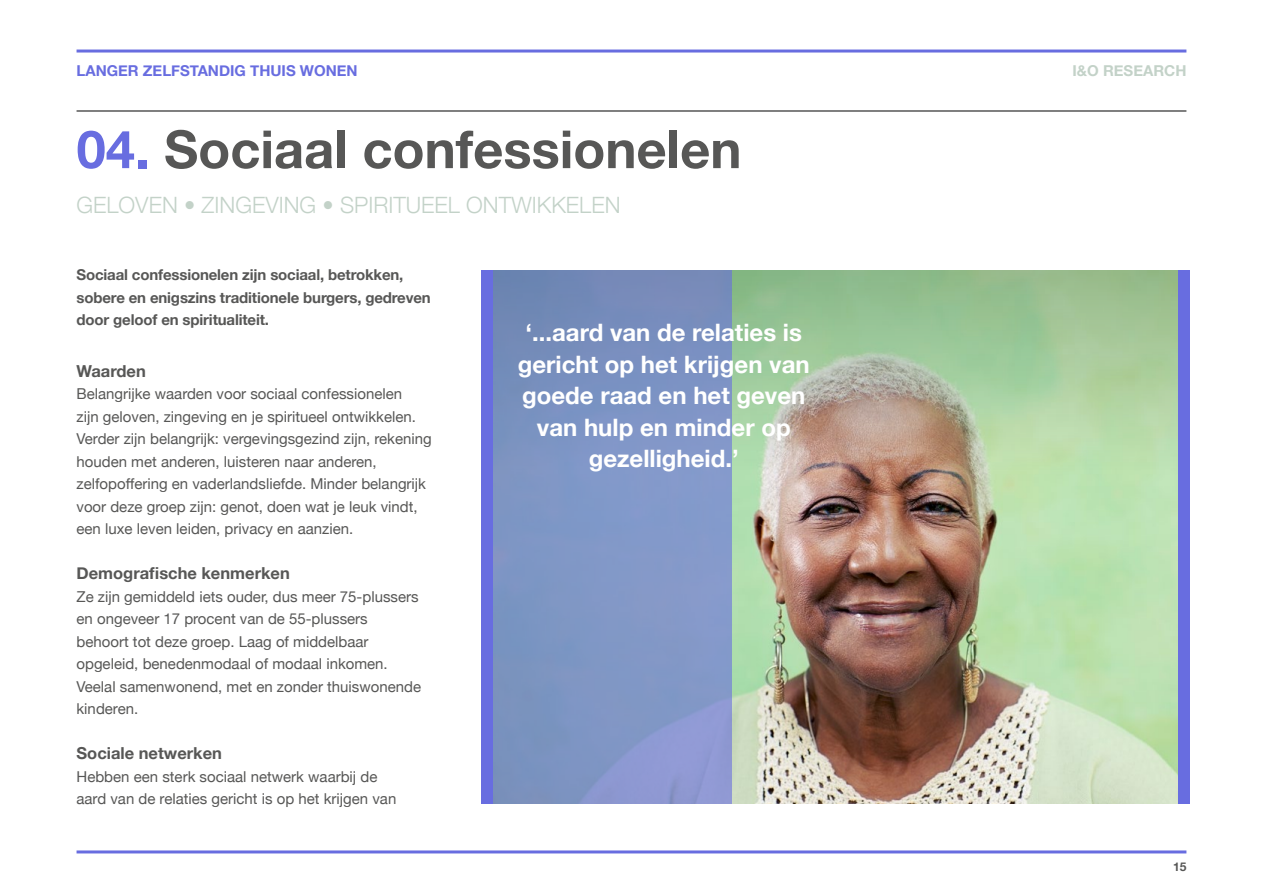
<style>
.page{position:relative;width:1263px;height:893px;background:#fff}
.page>*{position:absolute;margin:0;border:0;box-sizing:border-box;transform-origin:0 0}
.t1{font:700 52.5px "Helvetica Neue";color:#575756}
.t2{font:700 24px/31.5px "Helvetica Neue";color:#fff;text-align:center}
.t3{font:300 22.5px "Helvetica Neue";color:#c3d2c8}
.t4{font:700 16.5px "Helvetica Neue";color:#575756}
.t5{font:15px/22.5px "Helvetica Neue";color:#575756}
.t6{font:700 15px/22.5px "Helvetica Neue";letter-spacing:-.01em;color:#575756}
.t7{font:700 15px "Helvetica Neue";color:#686de0}
.t8{font:700 15px "Helvetica Neue";color:#c3d2c8}
.t9{font:700 12px "Helvetica Neue";color:#575756}
.s1{color:#686de0}
</style>
<div class="page">
<hr style="left:77px;top:111px;width:1109px;height:1px;background:#000">
<hr style="left:77px;top:850px;width:1109px;height:3px;background:#686de0">
<hr style="left:77px;top:50px;width:1109px;height:3px;background:#686de0">
<img style="left:731px;top:469px;width:447px;height:335px">
<svg style="left:731px;top:270px;width:447px;height:199px;background:#a7c199"></svg>
<div style="left:482px;top:270px;width:249px;height:534px;background:linear-gradient(to bottom,#778ebd,#869acb)"></div>
<div style="left:1178px;top:270px;width:12px;height:534px;background:#686de0"></div>
<div style="left:481px;top:270px;width:11px;height:534px;background:#686de0"></div>
<p class="t7" style="left:77px;top:59px;width:283px">LANGER ZELFSTANDIG THUIS WONEN</p>
<p class="t8" style="left:1072px;top:59px;width:115px">I&amp;O RESEARCH</p>
<h1 class="t1" style="left:77px;top:108px;width:666px"><span class="s1">04.</span> Sociaal confessionelen</h1>
<h3 class="t3" style="left:77px;top:187px;width:545px">GELOVEN • ZINGEVING • SPIRITUEEL ONTWIKKELEN</h3>
<p class="t6" style="left:77px;top:264px;width:356px">Sociaal confessionelen zijn sociaal, betrokken, sobere en enigszins traditionele burgers, gedreven door geloof en spiritualiteit.</p>
<p class="t4" style="left:77px;top:358px;width:71px">Waarden</p>
<p class="t5" style="left:77px;top:383px;width:357px">Belangrijke waarden voor sociaal confessionelen<br>zijn geloven, zingeving en je spiritueel ontwikkelen.<br>Verder zijn belangrijk: vergevingsgezind zijn, rekening houden met anderen, luisteren naar anderen, zelfopoffering en vaderlandsliefde. Minder belangrijk voor deze groep zijn: genot, doen wat je leuk vindt, een luxe leven leiden, privacy en aanzien.</p>
<p class="t4" style="left:77px;top:560px;width:215px">Demografische kenmerken</p>
<p class="t5" style="left:77px;top:586px;width:346px">Ze zijn gemiddeld iets ouder, dus meer 75-plussers en ongeveer 17 procent van de 55-plussers behoort tot deze groep. Laag of middelbaar opgeleid, benedenmodaal of modaal inkomen.<br>Veelal samenwonend, met en zonder thuiswonende kinderen.</p>
<p class="t4" style="left:77px;top:740px;width:147px">Sociale netwerken</p>
<p class="t5" style="left:77px;top:766px;width:321px">Hebben een sterk sociaal netwerk waarbij de aard van de relaties gericht is op het krijgen van</p>
<h2 class="t2" style="left:518px;top:318px;width:294px">‘...aard van de relaties is gericht op het krijgen van goede raad en het geven van hulp en minder op gezelligheid.’</h2>
<p class="t9" style="left:1173px;top:857px;width:15px">15</p>
</div>
